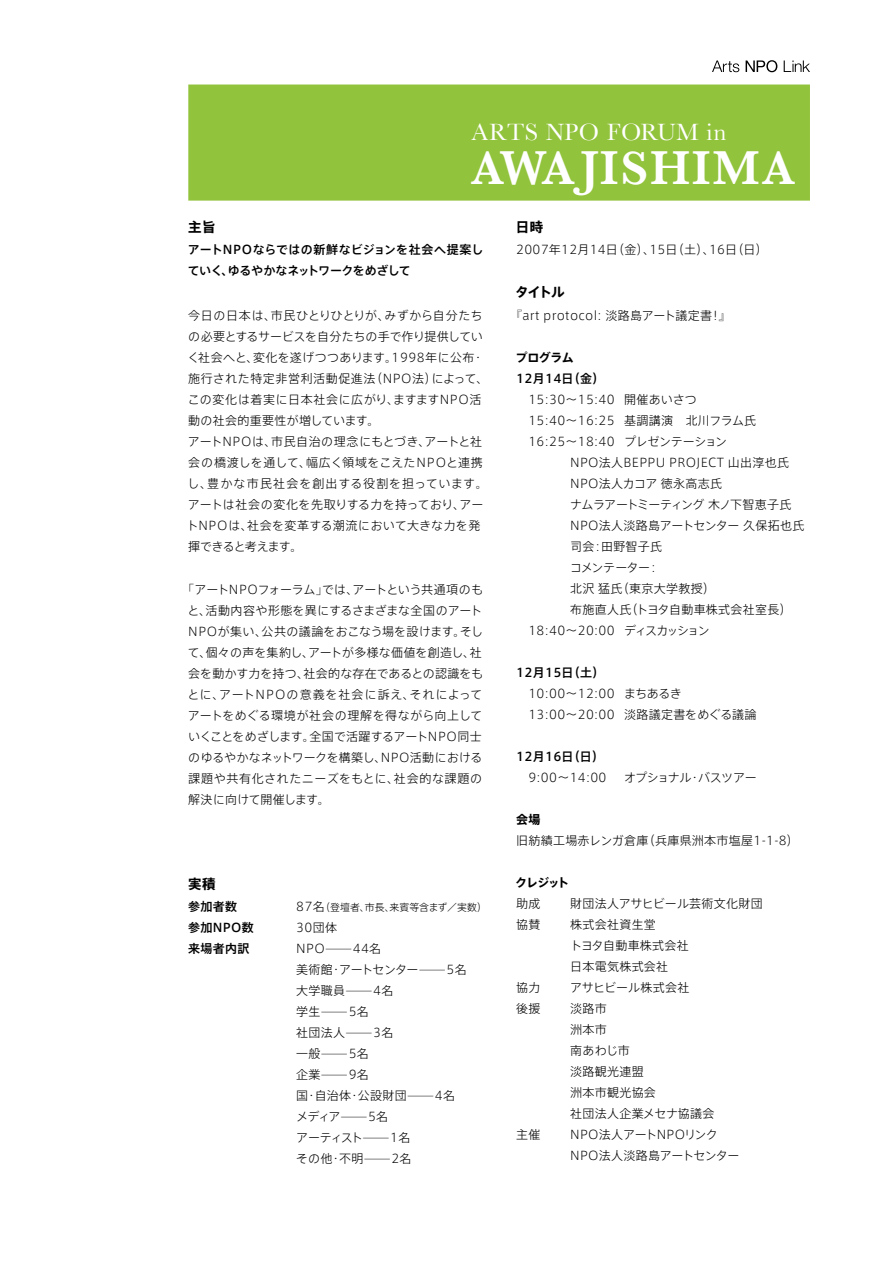
<style>
.page{position:relative;width:893px;height:1263px;background:#fff}
.page>*{position:absolute;margin:0;border:0;box-sizing:border-box;transform-origin:0 0}
.t1{font:600 48.75px "Baskerville";letter-spacing:.04em;color:#fff}
.t2{font:24.6px "Baskerville";letter-spacing:.01em;color:#fff}
.t3{font:700 13.5px "Axis Std";letter-spacing:-.01em;color:#000}
.t4{font:300 12px/21px "Axis Std";letter-spacing:.025em;color:#000}
.t5{font:500 12px/21px "Axis Std";letter-spacing:-.005em;color:#000}
.t6{font:300 12px/21px "Axis Std";letter-spacing:-.015em;color:#000}
.t7{font:500 12px "Axis Std";letter-spacing:.015em;color:#000}
.t8{font:300 12px "Axis Std";letter-spacing:-.02em;color:#000}
.t9{font:300 12px "Axis Std";letter-spacing:-.115em;color:#000}
.t10{font:300 12px "Axis Std";letter-spacing:-.055em;color:#000}
.t11{font:700 12px/21px "Axis Std";letter-spacing:-.06em;color:#000}
.t12{font:300 12px "Axis Std";letter-spacing:-.025em;color:#000}
.t13{font:300 12px "Axis Std";letter-spacing:.005em;color:#000}
.t14{font:300 12px "Axis Std";letter-spacing:-.05em;color:#000}
.t15{font:300 9.9px "Axis Std";color:#000}
.s1{font-size:12px}
.s2{font-size:9px}
.s3{font-weight:500}
.s4{font-weight:700}
.s5{font-weight:300}
</style>
<div class="page">
<svg style="left:746px;top:60px;width:31px;height:12px"></svg>
<svg style="left:784px;top:60px;width:26px;height:12px"></svg>
<svg style="left:712px;top:60px;width:27px;height:12px"></svg>
<div style="left:188px;top:85px;width:622px;height:116px;background:#92c33c"></div>
<p class="t2" style="left:471px;top:117px;width:257px">ARTS NPO FORUM in</p>
<p class="t1" style="left:471px;top:140px;width:326px">AWAJISHIMA</p>
<p class="t3" style="left:188px;top:216px;width:29px">主旨</p>
<p class="t5" style="left:188px;top:238px;width:297px">アートNPOならではの新鮮なビジョンを社会へ提案していく、ゆるやかなネットワークをめざして</p>
<p class="t4" style="left:187px;top:305px;width:304px">今日の日本は、市民ひとりひとりが、みずから自分たちの必要とするサービスを自分たちの手で作り提供していく社会へと、変化を遂げつつあります。1998年に公布・施行された特定非営利活動促進法（NPO法）によって、この変化は着実に日本社会に広がり、ますますNPO活動の社会的重要性が増しています。<br>アートNPOは、市民自治の理念にもとづき、アートと社会の橋渡しを通して、幅広く領域をこえたNPOと連携し、豊かな市民社会を創出する役割を担っています。アートは社会の変化を先取りする力を持っており、アートNPOは、社会を変革する潮流において大きな力を発揮できると考えます。</p>
<p class="t4" style="left:188px;top:578px;width:297px;text-indent:-5px">「アートNPOフォーラム」では、アートという共通項のもと、活動内容や形態を異にするさまざまな全国のアート<br>NPOが集い、公共の議論をおこなう場を設けます。そして、個々の声を集約し、アートが多様な価値を創造し、社会を動かす力を持つ、社会的な存在であるとの認識をもとに、アートNPOの意義を社会に訴え、それによってアートをめぐる環境が社会の理解を得ながら向上していくことをめざします。全国で活躍するアートNPO同士のゆるやかなネットワークを構築し、NPO活動における課題や共有化されたニーズをもとに、社会的な課題の解決に向けて開催します。</p>
<p class="t3" style="left:188px;top:873px;width:29px">実積</p>
<p class="t7" style="left:188px;top:897px;width:50px">参加者数</p>
<p class="t15" style="left:296px;top:900px;width:192px"><span class="s1">87名</span>（登壇者、市長、来賓等含まず／実数）</p>
<p class="t7" style="left:188px;top:918px;width:67px">参加NPO数</p>
<p class="t4" style="left:296px;top:916px;width:42px">30団体</p>
<p class="t7" style="left:188px;top:939px;width:63px">来場者内訳</p>
<p class="t4" style="left:296px;top:937px;width:172px">NPO<span class="s2">̶</span>44名<br>美術館・アートセンター<span class="s2">̶</span>5名大学職員<span class="s2">̶</span>4名<br>学生<span class="s2">̶</span>5名<br>社団法人<span class="s2">̶</span>3名<br>一般<span class="s2">̶</span>5名<br>企業<span class="s2">̶</span>9名<br>国・自治体・公設財団<span class="s2">̶</span>4名メディア<span class="s2">̶</span>5名<br>アーティスト<span class="s2">̶</span>1名<br>その他・不明<span class="s2">̶</span>2名</p>
<p class="t3" style="left:516px;top:216px;width:29px">日時</p>
<p class="t4" style="left:516px;top:238px;width:253px">2007年12月14日（金）、15日（土）、16日（日）</p>
<p class="t3" style="left:515px;top:282px;width:51px">タイトル</p>
<p class="t4" style="left:510px;top:304px;width:222px">『art protocol: 淡路島アート議定書！』</p>
<p class="t11" style="left:515px;top:346px;width:60px">プログラム</p>
<p class="t7" style="left:516px;top:369px;width:90px">12月14日（金）</p>
<p class="t4" style="left:516px;top:388px;width:182px">　15:30～15:40 開催あいさつ</p>
<p class="t4" style="left:516px;top:409px;width:242px">　15:40～16:25 基調講演　北川フラム氏</p>
<p class="t8" style="left:516px;top:432px;width:212px">　16:25～18:40 プレゼンテーション</p>
<p class="t4" style="left:570px;top:451px;width:220px">NPO法人BEPPU PROJECT 山出淳也氏</p>
<p class="t4" style="left:570px;top:472px;width:153px">NPO法人カコア 徳永高志氏</p>
<p class="t10" style="left:570px;top:495px;width:223px">ナムラアートミーティング 木ノ下智恵子氏</p>
<p class="t4" style="left:570px;top:514px;width:236px">NPO法人淡路島アートセンター 久保拓也氏</p>
<p class="t4" style="left:570px;top:535px;width:94px">司会：田野智子氏</p>
<p class="t14" style="left:570px;top:558px;width:91px">コメンテーター：</p>
<p class="t4" style="left:570px;top:577px;width:146px">北沢 猛氏（東京大学教授）</p>
<p class="t4" style="left:570px;top:598px;width:223px">布施直人氏（トヨタ自動車株式会社室長）</p>
<p class="t9" style="left:516px;top:621px;width:195px">　18:40～20:00 ディスカッション</p>
<p class="t4" style="left:516px;top:661px;width:242px"><span class="s3">12月15日（土）<br></span>　10:00～12:00 まちあるき<br>　13:00～20:00 淡路議定書をめぐる議論</p>
<p class="t4" style="left:516px;top:745px;width:92px"><span class="s3">12月16日（日）</span>　9:00～14:00</p>
<p class="t12" style="left:624px;top:768px;width:134px">オプショナル・バスツアー</p>
<p class="t4" style="left:516px;top:808px;width:284px"><span class="s4">会場<br></span>旧紡績工場赤レンガ倉庫（兵庫県洲本市塩屋1-1-8）</p>
<p class="t11" style="left:516px;top:871px;width:55px">クレジット<span class="s5">助成</span></p>
<p class="t4" style="left:570px;top:892px;width:194px">財団法人アサヒビール芸術文化財団</p>
<p class="t4" style="left:516px;top:913px;width:26px">協賛</p>
<p class="t4" style="left:570px;top:913px;width:120px">株式会社資生堂<br>トヨタ自動車株式会社日本電気株式会社</p>
<p class="t4" style="left:516px;top:976px;width:26px">協力</p>
<p class="t13" style="left:570px;top:978px;width:121px">アサヒビール株式会社</p>
<p class="t4" style="left:516px;top:997px;width:26px">後援</p>
<p class="t4" style="left:570px;top:997px;width:146px">淡路市<br>洲本市<br>南あわじ市<br>淡路観光連盟<br>洲本市観光協会<br>社団法人企業メセナ協議会</p>
<p class="t4" style="left:516px;top:1123px;width:26px">主催</p>
<p class="t6" style="left:570px;top:1123px;width:171px">NPO法人アートNPOリンク<br>NPO法人淡路島アートセンター</p>
</div>
